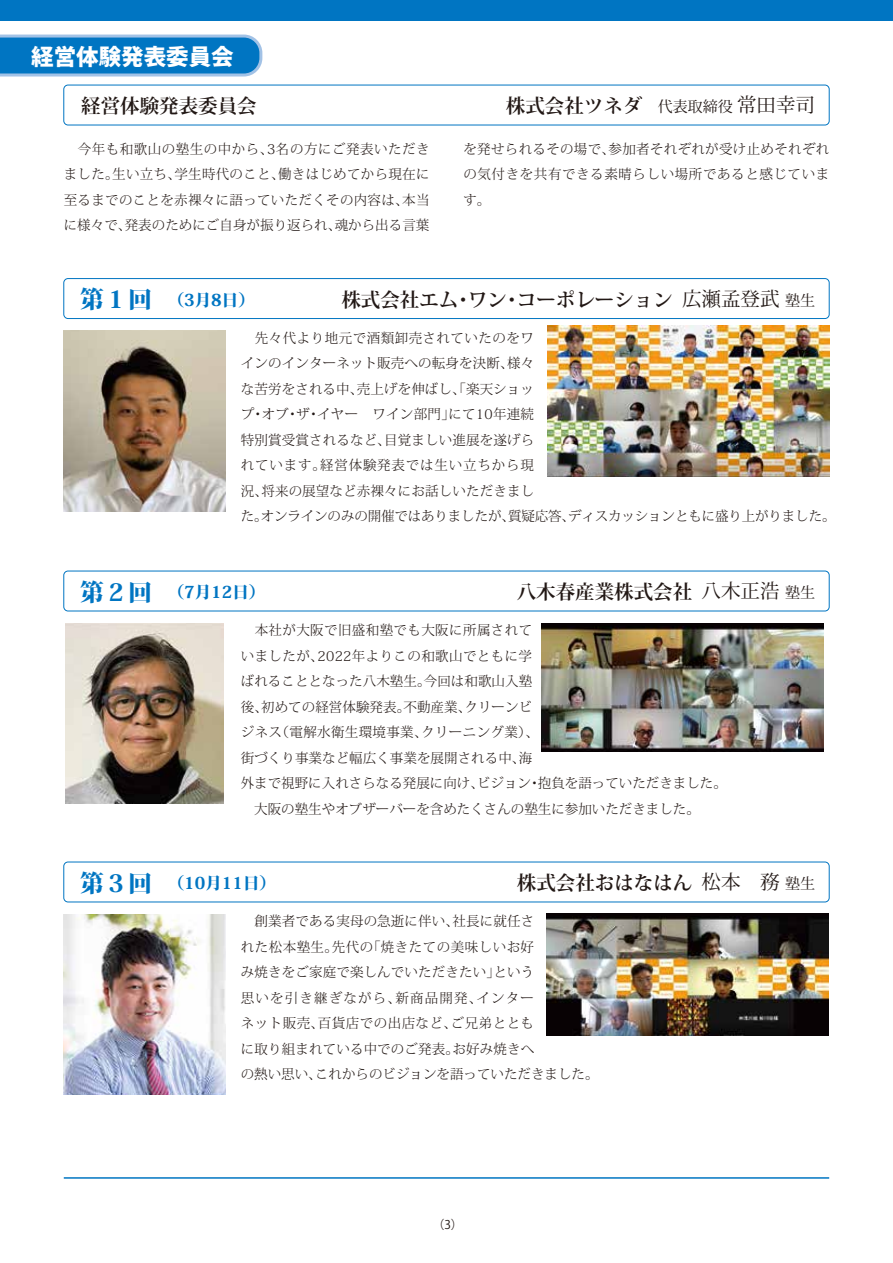
<style>
.page{position:relative;width:893px;height:1263px;background:#fff}
.page>*{position:absolute;margin:0;border:0;box-sizing:border-box;transform-origin:0 0}
.t1{font:800 22.5px "Koz Go Pr 6 N";color:#fff}
.t2{font:700 19.5px "Koz Min Pr 6 N";color:#221815}
.t3{font:19.5px "Koz Min Pr 6 N";color:#221815}
.t4{font:800 16.5px "Koz Min Pr 6 N";color:#0075c2}
.t5{font:15px "Koz Min Pr 6 N";color:#221815}
.t6{font:300 13.5px/25.5px "Koz Min Pr 6 N";letter-spacing:.01em;color:#221815}
.t7{font:12px "Koz Go Pr 6 N";color:#221815}
.s1{font-size:19.5px}
.s2{font-size:24px}
.s3{font-size:15px}
.s4{font-weight:400}
.s5{font-weight:400;font-size:15px}
</style>
<div class="page">
<div style="left:0;top:0;width:893px;height:20px;background:#0075c2"></div>
<div style="left:63px;top:85px;width:767px;height:40px;border:1px solid #0075c2;border-radius:4px"></div>
<hr style="left:64px;top:1177px;width:765px;height:2px;background:#0075c2">
<div style="left:63px;top:278px;width:767px;height:41px;border:1px solid #0075c2;border-radius:4px"></div>
<svg style="left:0;top:34px;width:263px;height:43px;background:#2185c9"></svg>
<img style="left:64px;top:331px;width:162px;height:180px">
<div style="left:63px;top:571px;width:767px;height:40px;border:1px solid #0075c2;border-radius:4px"></div>
<img style="left:66px;top:623px;width:158px;height:181px">
<div style="left:63px;top:862px;width:767px;height:40px;border:1px solid #0075c2;border-radius:4px"></div>
<img style="left:64px;top:914px;width:162px;height:181px">
<img style="left:547px;top:325px;width:282px;height:152px">
<img style="left:542px;top:623px;width:282px;height:128px">
<img style="left:546px;top:914px;width:282px;height:121px">
<h1 class="t1" style="left:31px;top:44px;width:204px">経営体験発表委員会</h1>
<h2 class="t2" style="left:81px;top:95px;width:177px">経営体験発表委員会</h2>
<h2 class="t2" style="left:506px;top:95px;width:138px">株式会社ツネダ</h2>
<p class="t5" style="left:658px;top:98px;width:159px">代表取締役 <span class="s1">常田幸司</span></p>
<p class="t6" style="left:64px;top:136px;width:367px;text-align:justify">　今年も和歌山の塾生の中から、3名の方にご発表いただきました。生い立ち、学生時代のこと、働きはじめてから現在に至るまでのことを赤裸々に語っていただくその内容は、本当に様々で、発表のためにご自身が振り返られ、魂から出る言葉</p>
<p class="t6" style="left:463px;top:136px;width:367px;text-align:justify">を発せられるその場で、参加者それぞれが受け止めそれぞれの気付きを共有できる素晴らしい場所であると感じています。</p>
<p class="t4" style="left:80px;top:290px;width:176px"><span class="s2">第１回　</span>（3月8日）</p>
<h2 class="t3" style="left:682px;top:288px;width:134px">広瀬孟登武 <span class="s3">塾生</span></h2>
<h2 class="t2" style="left:341px;top:289px;width:333px">株式会社エム・ワン・コーポレーション</h2>
<p class="t6" style="left:241px;top:325px;width:596px">　先々代より地元で酒類卸売されていたのをワ<br>インのインターネット販売への転身を決断、様々<br>な苦労をされる中、売上げを伸ばし、「楽天ショッ<br>プ・オブ・ザ・イヤー　ワイン部門」にて10年連続<br>特別賞受賞されるなど、目覚ましい進展を遂げら<br>れています。経営体験発表では生い立ちから現<br>況、将来の展望など赤裸々にお話しいただきまし<br>た。オンラインのみの開催ではありましたが、質疑応答、ディスカッションともに盛り上がりました。</p>
<p class="t4" style="left:80px;top:583px;width:187px"><span class="s2">第２回</span> （7月12日）</p>
<h2 class="t2" style="left:517px;top:581px;width:300px">八木春産業株式会社<span class="s4">八木正浩</span> <span class="s5">塾生</span></h2>
<p class="t6" style="left:241px;top:618px;width:487px">　本社が大阪で旧盛和塾でも大阪に所属されて<br>いましたが、2022年よりこの和歌山でともに学<br>ばれることとなった八木塾生。今回は和歌山入塾<br>後、初めての経営体験発表。不動産業、クリーンビ<br>ジネス（電解水衛生環境事業、クリーニング業）、<br>街づくり事業など幅広く事業を展開される中、海<br>外まで視野に入れさらなる発展に向け、ビジョン・抱負を語っていただきました。　大阪の塾生やオブザーバーを含めたくさんの塾生に参加いただきました。</p>
<p class="t4" style="left:80px;top:874px;width:197px"><span class="s2">第３回</span> （10月11日）</p>
<h2 class="t2" style="left:517px;top:872px;width:300px">株式会社おはなはん<span class="s4">松本　務</span> <span class="s5">塾生</span></h2>
<p class="t6" style="left:241px;top:909px;width:359px">　創業者である実母の急逝に伴い、社長に就任さ<br>れた松本塾生。先代の「焼きたての美味しいお好<br>み焼きをご家庭で楽しんでいただきたい」という<br>思いを引き継ぎながら、新商品開発、インター<br>ネット販売、百貨店での出店など、ご兄弟ととも<br>に取り組まれている中でのご発表。お好み焼きへ<br>の熱い思い、これからのビジョンを語っていただきました。</p>
<p class="t7" style="left:432px;top:1217px;width:32px">（3）</p>
</div>
